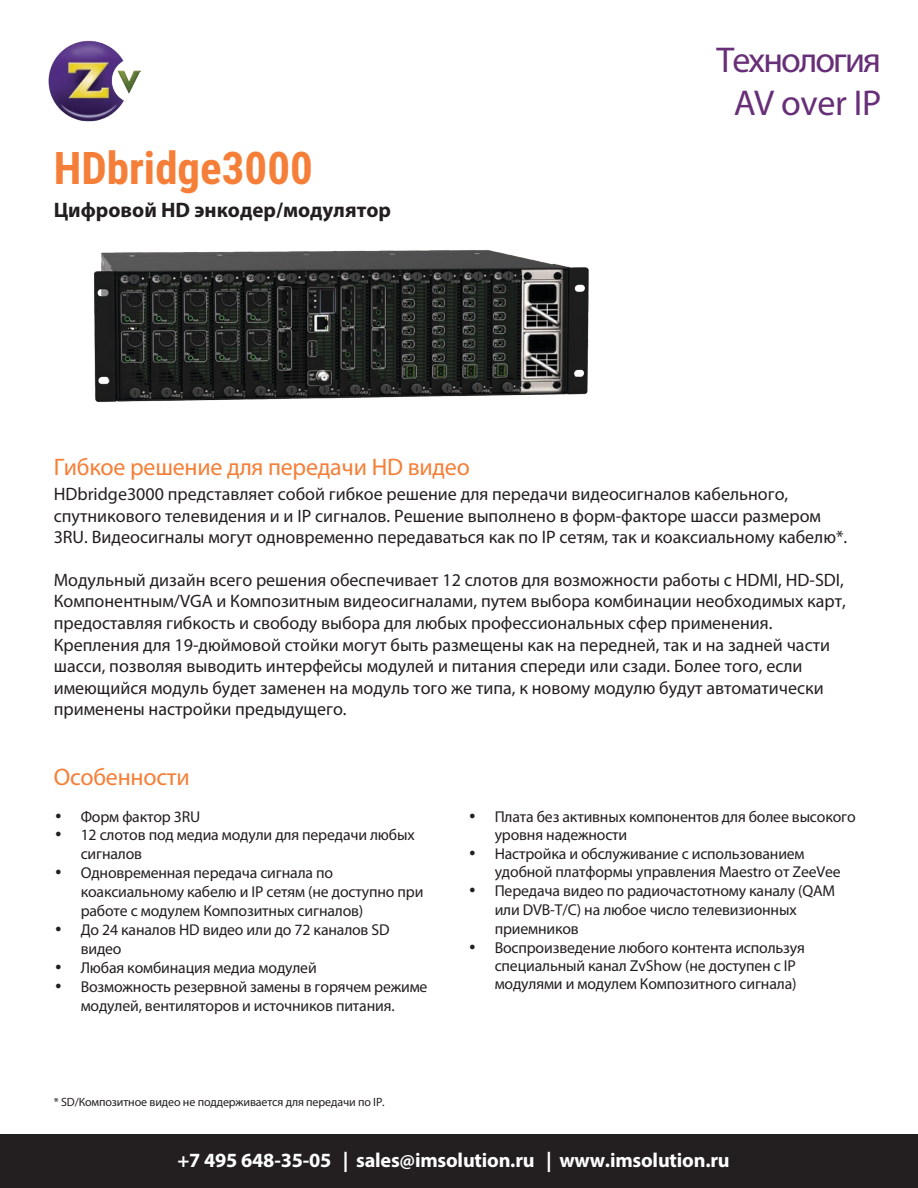
<style>
.page{position:relative;width:918px;height:1188px;background:#fff}
.page>*{position:absolute;margin:0;border:0;box-sizing:border-box;transform-origin:0 0}
.t1{font:700 45px "Roboto Condensed";color:#f57f38}
.t2{font:36px/43.2px "Myriad Pro";letter-spacing:-.05em;color:#672f77;text-align:center}
.t3{font:24px "Myriad Pro";letter-spacing:-.01em;color:#f57f38}
.t4{font:700 21px "Myriad Pro";color:#231f20}
.t5{font:700 20.25px "Myriad Pro";letter-spacing:-.01em;color:#fff}
.t6{font:18px/21.6px "Myriad Pro";color:#231f20}
.t7{font:15.75px/18.9px "Myriad Pro";letter-spacing:-.01em;color:#231f20}
.t8{font:12px "Myriad Pro";letter-spacing:-.01em;color:#231f20}
.s1{font-style:inherit}
.s2{font-family:"Zurich BT";font-weight:300}
</style>
<div class="page">
<div style="left:0;top:1134px;width:918px;height:54px;background:#231f20"></div>
<img style="left:49px;top:41px;width:92px;height:81px">
<img style="left:94px;top:250px;width:495px;height:152px">
<h1 class="t1" style="left:54px;top:136px;width:261px">HDbridge3000</h1>
<p class="t4" style="left:54px;top:196px;width:339px">Цифровой HD энкодер/модулятор</p>
<h2 class="t2" style="left:716px;top:39px;width:166px">Технология<br>AV over IP</h2>
<h3 class="t3" style="left:54px;top:454px;width:418px">Гибкое решение для передачи HD видео</h3>
<p class="t6" style="left:54px;top:484px;width:795px;line-height:21.1px"><span class="s1">HDbridge3000 представляет собой гибкое решение для передачи видеосигналов кабельного, спутникового телевидения и и IP сигналов.</span> Решение выполнено в форм-факторе шасси размером<br>3RU. Видеосигналы могут одновременно передаваться как по IP сетям, так и коаксиальному кабелю*.</p>
<p class="t6" style="left:54px;top:569px;width:794px;text-align:justify">Модульный дизайн всего решения обеспечивает 12 слотов для возможности работы с HDMI, HD-SDI, Компонентным/VGA и Композитным видеосигналами, путем выбора комбинации необходимых карт, предоставляя гибкость и свободу выбора для любых профессиональных сфер применения.</p>
<p class="t6" style="left:54px;top:634px;width:778px"><span class="s1">Крепления для 19-дюймовой стойки могут быть размещены как на передней, так и на задней части шасси</span>, позволяя выводить интерфейсы модулей и питания спереди или сзади. Более того, если имеющийся модуль будет заменен на модуль того же типа, к новому модулю будут автоматически применены настройки предыдущего.</p>
<h3 class="t3" style="left:54px;top:764px;width:138px">Особенности</h3>
<p class="t7" style="left:54px;top:807px;width:148px"><span class="s2">•</span> Форм фактор 3RU</p>
<p class="t7" style="left:81px;top:826px;width:335px;text-indent:-27px"><span class="s2">•</span> 12 слотов под медиа модули для передачи любых сигналов</p>
<p class="t7" style="left:81px;top:864px;width:344px;text-indent:-27px"><span class="s2">•</span> Одновременная передача сигнала по коаксиальному кабелю и IP сетям (не доступно при работе с модулем Композитных сигналов)</p>
<p class="t7" style="left:81px;top:921px;width:310px;text-indent:-27px"><span class="s2">•</span> До 24 каналов HD видео или до 72 каналов SD видео</p>
<p class="t7" style="left:54px;top:958px;width:265px"><span class="s2">•</span> Любая комбинация медиа модулей</p>
<p class="t7" style="left:54px;top:977px;width:375px;text-align:center"><span class="s2">•</span> Возможность резервной замены в горячем режиме модулей, вентиляторо<span class="s1">в</span> и источников питания.</p>
<p class="t8" style="left:54px;top:1096px;width:333px">* SD/Композитное видео не поддерживается для передачи по IP.</p>
<p class="t7" style="left:495px;top:807px;width:363px;line-height:18.1px;text-indent:-27px"><span class="s2">•</span> Плата без активных компонентов для более высокого уровня надежности</p>
<p class="t7" style="left:495px;top:844px;width:348px;text-indent:-27px"><span class="s2">•</span> Настройка и обслуживание с использованием удобной платформы управления Maestro от ZeeVee</p>
<p class="t7" style="left:495px;top:882px;width:342px;text-indent:-27px"><span class="s2">•</span> Передача видео по радиочастотному каналу (QAM или DVB-T/C) на любое число телевизионных приемников</p>
<p class="t7" style="left:495px;top:939px;width:312px;line-height:18.1px;text-indent:-27px"><span class="s2">•</span> Воспроизведение любого контента исполь<span class="s1">з</span>уя специальный канал ZvShow (не доступен с IP модулями и модулем Композитного сигнала)</p>
<p class="t5" style="left:177px;top:1147px;width:554px">+7 495 648-35-05 | sales@imsolution.ru | www.imsolution.ru</p>
</div>
